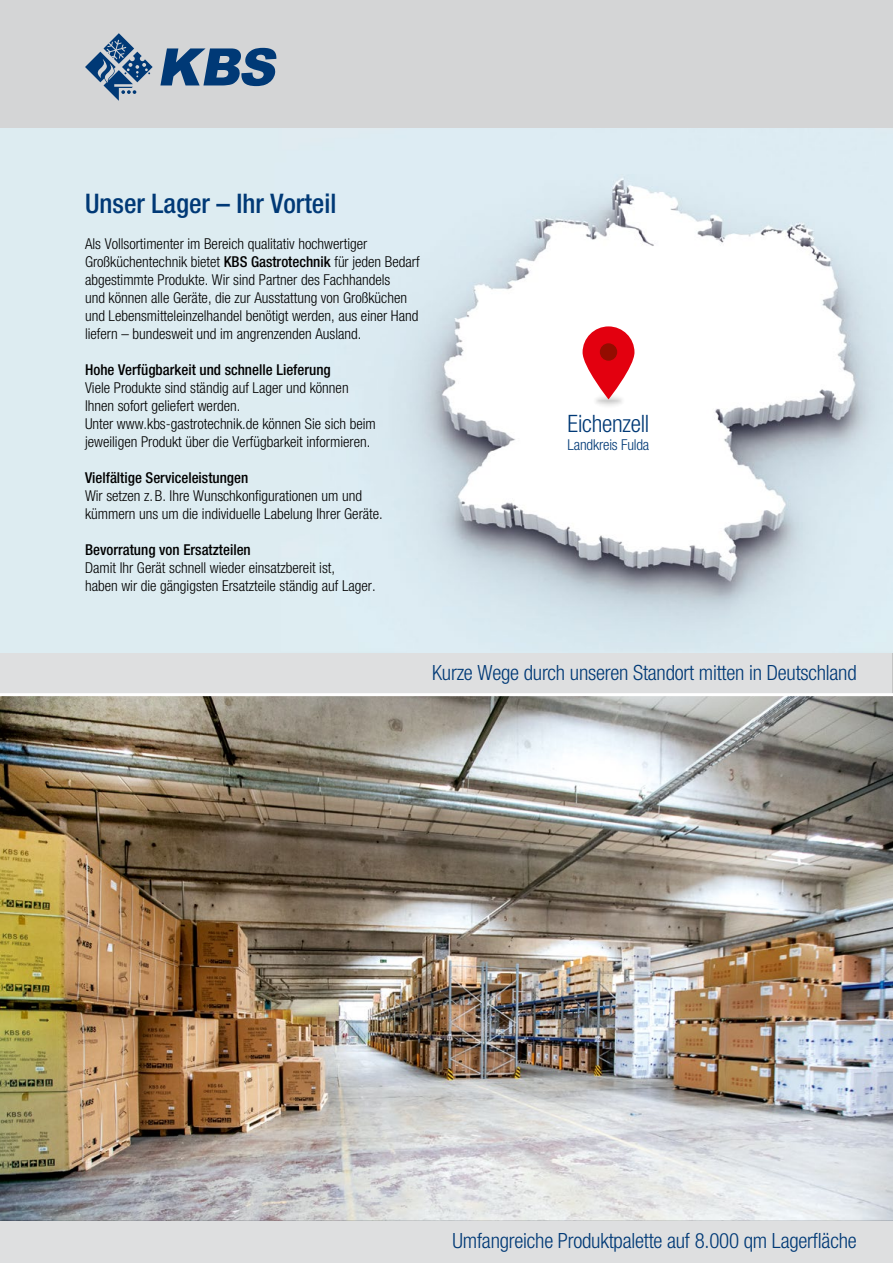
<style>
.page{position:relative;width:893px;height:1263px;background:#fff}
.page>*{position:absolute;margin:0;border:0;box-sizing:border-box;transform-origin:0 0}
.t1{font:500 condensed 27px "Helvetica Neue";color:#003976}
.t2{font:300 condensed 24px "Helvetica Neue";letter-spacing:-.01em;color:#003976}
.t3{font:300 condensed 21px "Helvetica Neue";letter-spacing:-.01em;color:#003976}
.t4{font:300 condensed 15px/18px "Helvetica Neue";color:#000}
.t5{font:500 condensed 15px "Helvetica Neue";color:#000}
.t6{font:300 condensed 15px "Helvetica Neue";letter-spacing:-.01em;color:#003976}
.s1{font-weight:500}
</style>
<div class="page">
<img style="left:0;top:128px;width:893px;height:525px">
<img style="left:0;top:696px;width:893px;height:524px">
<div style="left:0;top:1220px;width:893px;height:43px;background:#dedfe0"></div>
<div style="left:0;top:653px;width:893px;height:42px;background:#dedfe0"></div>
<svg style="left:592px;top:391px;width:34px;height:18px"></svg>
<svg style="left:583px;top:326px;width:51px;height:73px;fill:#e3000f"></svg>
<div style="left:600px;top:343px;width:17px;height:18px;background:#940c00;border-radius:50%"></div>
<hr style="left:0;top:693px;width:893px;height:3px;background:#fff">
<div style="left:0;top:0;width:893px;height:128px;background:#d4d5d6"></div>
<svg style="left:160px;top:48px;width:116px;height:38px"></svg>
<svg style="left:85px;top:33px;width:68px;height:68px"></svg>
<h1 class="t1" style="left:85px;top:187px;width:253px">Unser Lager – Ihr Vorteil</h1>
<p class="t4" style="left:85px;top:234px;width:336px">Als Vollsortimenter im Bereich qualitativ hochwertiger Großküchentechnik bietet <span class="s1">KBS Gastrotechnik</span> für jeden Bedarf abgestimmte Produkte. Wir sind Partner des Fachhandels<br>und können alle Geräte, die zur Ausstattung von Großküchen und Lebensmitteleinzelhandel benötigt werden, aus einer Hand liefern – bundesweit und im angrenzenden Ausland.</p>
<p class="t5" style="left:85px;top:360px;width:247px">Hohe Verfügbarkeit und schnelle Lieferung</p>
<p class="t4" style="left:85px;top:378px;width:292px">Viele Produkte sind ständig auf Lager und können Ihnen sofort geliefert werden.<br>Unter www.kbs-gastrotechnik.de können Sie sich beim jeweiligen Produkt über die Verfügbarkeit informieren.</p>
<p class="t5" style="left:85px;top:468px;width:165px">Vielfältige Serviceleistungen</p>
<p class="t4" style="left:85px;top:486px;width:299px">Wir setzen z. B. Ihre Wunschkonfigurationen um und kümmern uns um die individuelle Labelung Ihrer Geräte.</p>
<p class="t5" style="left:85px;top:540px;width:167px">Bevorratung von Ersatzteilen</p>
<p class="t4" style="left:85px;top:558px;width:292px">Damit Ihr Gerät schnell wieder einsatzbereit ist,<br>haben wir die gängigsten Ersatzteile ständig auf Lager.</p>
<h2 class="t2" style="left:568px;top:409px;width:83px">Eichenzell</h2>
<p class="t6" style="left:568px;top:436px;width:83px">Landkreis Fulda</p>
<h3 class="t3" style="left:432px;top:661px;width:426px">Kurze Wege durch unseren Standort mitten in Deutschland</h3>
<h3 class="t3" style="left:453px;top:1228px;width:406px">Umfangreiche Produktpalette auf 8.000 qm Lagerfläche</h3>
</div>
